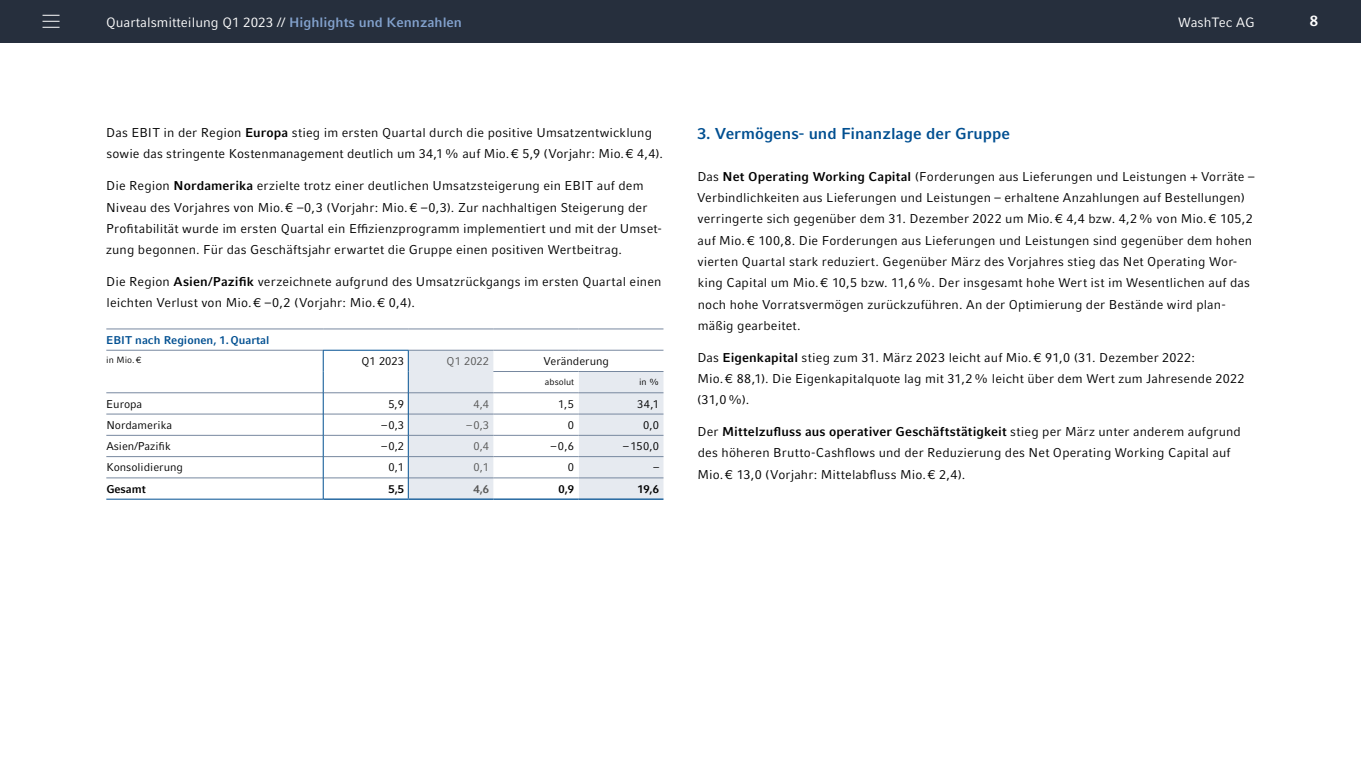
<style>
.page{position:relative;width:1361px;height:766px;background:#fff}
.page>*{position:absolute;margin:0;border:0;box-sizing:border-box;transform-origin:0 0}
.t1{font:700 15.75px "Compatil Fact LT Pro";color:#004f91}
.t2{font:700 15px "Compatil Fact LT Pro";color:#fff}
.t3{font:13.5px "Compatil Fact LT Pro";color:#fff}
.t4{font:12.75px/21.3px "Compatil Fact LT Pro";letter-spacing:.01em;color:#000}
.t5{font:11.25px "Compatil Fact LT Pro";color:#000}
.t6{font:700 11.25px "Compatil Fact LT Pro";color:#004f91}
.t7{font:11.25px "Compatil Fact LT Pro";color:#575756}
.t8{font:700 11.25px "Compatil Fact LT Pro";color:#000}
.t9{font:700 11.25px "Compatil Fact LT Pro";color:#575756}
.t10{font:9px "Compatil Fact LT Pro";color:#000}
.s1{font-weight:700;color:#82a1cc}
.s2{font-weight:700}
</style>
<div class="page">
<div style="left:0;top:0;width:1361px;height:43px;background:#262f3d"></div>
<svg style="left:43px;top:15px;width:17px;height:13px"></svg>
<hr style="left:106px;top:328px;width:217px;height:1px;background:#77889f">
<hr style="left:323px;top:328px;width:85px;height:1px;background:#77889f">
<hr style="left:408px;top:328px;width:85px;height:1px;background:#77889f">
<hr style="left:493px;top:328px;width:85px;height:1px;background:#77889f">
<hr style="left:578px;top:328px;width:85px;height:1px;background:#77889f">
<hr style="left:106px;top:350px;width:217px;height:1px;background:#77889f">
<hr style="left:106px;top:392px;width:217px;height:1px;background:#77889f">
<hr style="left:106px;top:413px;width:217px;height:1px;background:#77889f">
<hr style="left:106px;top:435px;width:217px;height:1px;background:#77889f">
<hr style="left:106px;top:456px;width:217px;height:1px;background:#77889f">
<hr style="left:106px;top:477px;width:217px;height:1px;background:#77889f">
<svg style="left:323px;top:350px;width:340px;height:148px"></svg>
<hr style="left:106px;top:499px;width:217px;height:1px;background:#004f91">
<hr style="left:323px;top:498px;width:85px;height:1px;background:#004f91">
<hr style="left:408px;top:498px;width:85px;height:1px;background:#004f91">
<hr style="left:493px;top:498px;width:85px;height:1px;background:#004f91">
<hr style="left:578px;top:498px;width:85px;height:1px;background:#004f91">
<p class="t3" style="left:106px;top:15px;width:357px">Quartalsmitteilung Q1 2023 // <span class="s1">Highlights und Kennzahlen</span></p>
<p class="t3" style="left:1178px;top:15px;width:78px">WashTec AG</p>
<p class="t2" style="left:1309px;top:12px;width:10px">8</p>
<p class="t4" style="left:106px;top:122px;width:558px">Das EBIT in der Region <span class="s2">Europa</span> stieg im ersten Quartal durch die positive Umsatzentwicklung sowie das stringente Kostenmanagement deutlich um 34,1% auf Mio.€ 5,9 (Vorjahr: Mio.€ 4,4).</p>
<p class="t4" style="left:106px;top:175px;width:557px">Die Region <span class="s2">Nordamerika</span> erzielte trotz einer deutlichen Umsatzsteigerung ein EBIT auf dem Niveau des Vorjahres von Mio.€ –0,3 (Vorjahr: Mio.€ –0,3). Zur nachhaltigen Steigerung der Profitabilität wurde im ersten Quartal ein Effizienzprogramm implementiert und mit der Umset&shy;zung begonnen. Für das Geschäftsjahr erwartet die Gruppe einen positiven Wertbeitrag.</p>
<p class="t4" style="left:106px;top:271px;width:557px">Die Region <span class="s2">Asien/Pazifik</span> verzeichnete aufgrund des Umsatzrückgangs im ersten Quartal einen leichten Verlust von Mio.€ –0,2 (Vorjahr: Mio.€ 0,4).</p>
<p class="t6" style="left:106px;top:333px;width:165px">EBIT nach Regionen, 1.Quartal</p>
<p class="t10" style="left:106px;top:355px;width:37px">in Mio.€</p>
<p class="t5" style="left:361px;top:354px;width:44px">Q1 2023</p>
<p class="t7" style="left:447px;top:354px;width:44px">Q1 2022</p>
<p class="t5" style="left:543px;top:354px;width:67px">Veränderung</p>
<p class="t10" style="left:545px;top:376px;width:31px">absolut</p>
<p class="t10" style="left:639px;top:376px;width:22px">in %</p>
<p class="t5" style="left:106px;top:397px;width:38px">Europa</p>
<p class="t5" style="left:388px;top:397px;width:17px">5,9</p>
<p class="t7" style="left:473px;top:397px;width:17px">4,4</p>
<p class="t5" style="left:558px;top:397px;width:18px">1,5</p>
<p class="t5" style="left:637px;top:397px;width:24px">34,1</p>
<p class="t5" style="left:106px;top:418px;width:67px">Nordamerika</p>
<p class="t5" style="left:381px;top:418px;width:24px">–0,3</p>
<p class="t7" style="left:466px;top:418px;width:24px">–0,3</p>
<p class="t5" style="left:568px;top:418px;width:8px">0</p>
<p class="t5" style="left:643px;top:418px;width:18px">0,0</p>
<p class="t5" style="left:106px;top:439px;width:66px">Asien/Pazifik</p>
<p class="t5" style="left:381px;top:439px;width:24px">–0,2</p>
<p class="t7" style="left:473px;top:439px;width:17px">0,4</p>
<p class="t5" style="left:551px;top:439px;width:25px">–0,6</p>
<p class="t5" style="left:623px;top:439px;width:37px">–150,0</p>
<p class="t5" style="left:106px;top:461px;width:78px">Konsolidierung</p>
<p class="t5" style="left:388px;top:461px;width:17px">0,1</p>
<p class="t7" style="left:473px;top:461px;width:17px">0,1</p>
<p class="t5" style="left:568px;top:461px;width:8px">0</p>
<p class="t5" style="left:653px;top:461px;width:7px">–</p>
<p class="t8" style="left:106px;top:482px;width:41px">Gesamt</p>
<p class="t8" style="left:388px;top:482px;width:17px">5,5</p>
<p class="t9" style="left:473px;top:482px;width:17px">4,6</p>
<p class="t8" style="left:558px;top:482px;width:17px">0,9</p>
<p class="t8" style="left:637px;top:482px;width:23px">19,6</p>
<p class="t1" style="left:697px;top:125px;width:314px">3. Vermögens- und Finanzlage der Gruppe</p>
<p class="t4" style="left:697px;top:166px;width:559px">Das <span class="s2">Net Operating Working Capital</span> (Forderungen aus Lieferungen und Leistungen + Vorräte – Verbindlichkeiten aus Lieferungen und Leistungen – erhaltene Anzahlungen auf Bestellungen) verringerte sich gegenüber dem 31. Dezember 2022 um Mio.€ 4,4 bzw. 4,2% von Mio.€ 105,2 auf Mio.€ 100,8. Die Forderungen aus Lieferungen und Leistungen sind gegenüber dem hohen vierten Quartal stark reduziert. Gegenüber März des Vorjahres stieg das Net Operating Wor&shy;king Capital um Mio.€ 10,5 bzw. 11,6%. Der insgesamt hohe Wert ist im Wesentlichen auf das noch hohe Vorratsvermögen zurückzuführen. An der Optimierung der Bestände wird plan&shy;mäßig gearbeitet.</p>
<p class="t4" style="left:697px;top:346px;width:549px">Das <span class="s2">Eigenkapital</span> stieg zum 31. März 2023 leicht auf Mio.€ 91,0 (31. Dezember 2022:<br>Mio.€ 88,1). Die Eigenkapitalquote lag mit 31,2% leicht über dem Wert zum Jahresende 2022 (31,0%).</p>
<p class="t4" style="left:697px;top:421px;width:545px">Der <span class="s2">Mittelzufluss aus operativer Geschäftstätigkeit</span> stieg per März unter anderem aufgrund des höheren Brutto-Cashflows und der Reduzierung des Net Operating Working Capital auf<br>Mio.€ 13,0 (Vorjahr: Mittelabfluss Mio.€ 2,4).</p>
</div>
